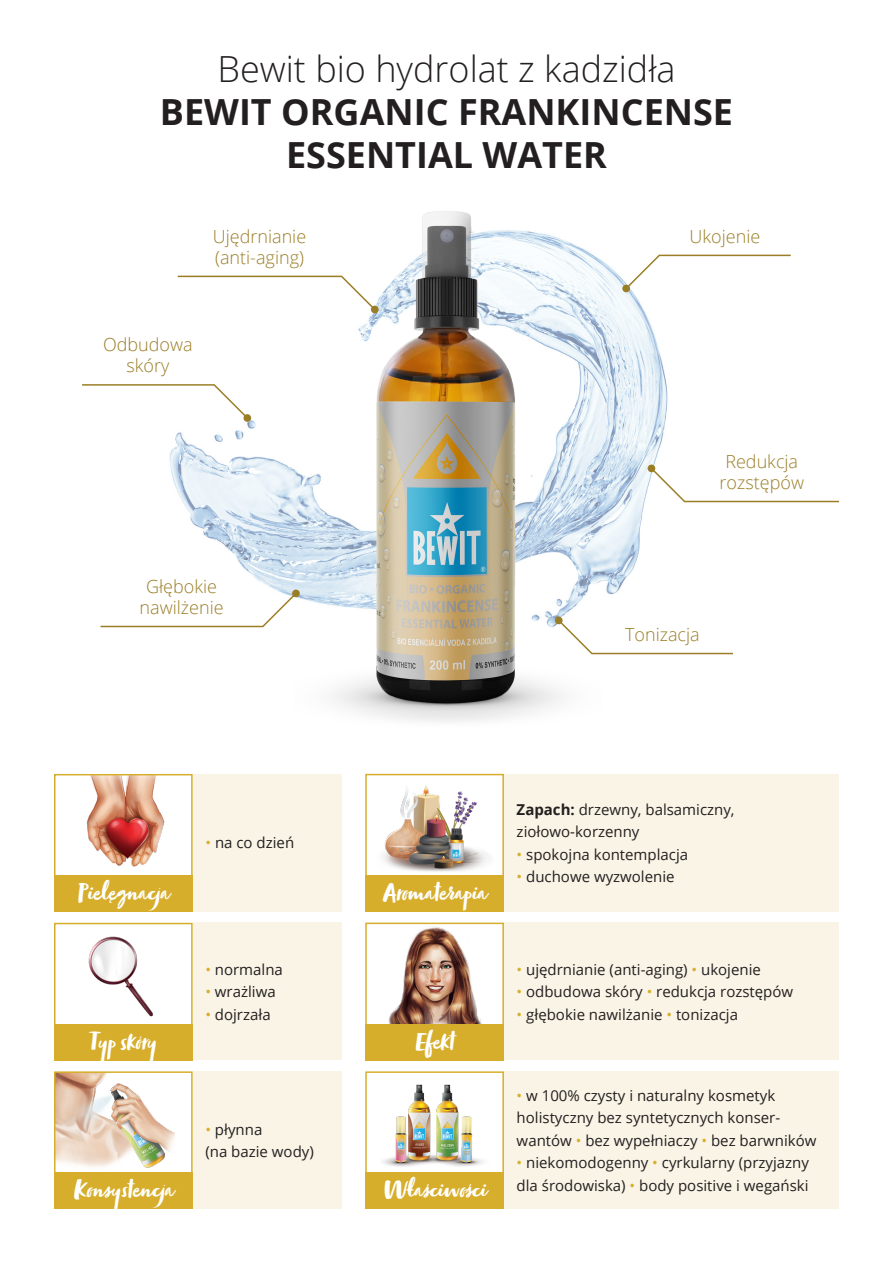
<style>
.page{position:relative;width:893px;height:1263px;background:#fff}
.page>*{position:absolute;margin:0;border:0;box-sizing:border-box;transform-origin:0 0}
.t1{font:700 36px "Open Sans";color:#231f20}
.t2{font:300 36px "Open Sans";color:#231f20}
.t3{font:27px "Zooja Pro";color:#fff}
.t4{font:300 18px "Open Sans";color:#9a7e26}
.t5{font:15px/22.5px "Open Sans";color:#231f20}
.s1{color:#d7ae2b}
.s2{font-weight:700}
</style>
<div class="page">
<img style="left:169px;top:261px;width:499px;height:334px">
<img style="left:293px;top:211px;width:309px;height:511px">
<svg style="left:82px;top:383px;width:167px;height:37px"></svg>
<div style="left:243px;top:414px;width:8px;height:8px;background:#9a7e26;border-radius:50%"></div>
<svg style="left:649px;top:466px;width:190px;height:37px"></svg>
<div style="left:648px;top:465px;width:7px;height:7px;background:#9a7e26;border-radius:50%"></div>
<div style="left:178px;top:229px;width:163px;height:51px;background:#fff"></div>
<svg style="left:176px;top:275px;width:201px;height:37px"></svg>
<div style="left:371px;top:306px;width:8px;height:7px;background:#9a7e26;border-radius:50%"></div>
<svg style="left:624px;top:254px;width:167px;height:37px"></svg>
<div style="left:622px;top:285px;width:8px;height:7px;background:#9a7e26;border-radius:50%"></div>
<svg style="left:557px;top:618px;width:176px;height:37px"></svg>
<div style="left:555px;top:617px;width:8px;height:7px;background:#9a7e26;border-radius:50%"></div>
<svg style="left:100px;top:591px;width:198px;height:37px"></svg>
<div style="left:292px;top:589px;width:8px;height:8px;background:#9a7e26;border-radius:50%"></div>
<div style="left:193px;top:923px;width:148px;height:137px;background:#f9f4e6"></div>
<div style="left:193px;top:1071px;width:148px;height:138px;background:#f9f4e6"></div>
<div style="left:193px;top:774px;width:148px;height:137px;background:#f9f4e6"></div>
<div style="left:504px;top:1071px;width:335px;height:138px;background:#f9f4e6"></div>
<div style="left:504px;top:774px;width:335px;height:137px;background:#f9f4e6"></div>
<div style="left:504px;top:923px;width:335px;height:137px;background:#f9f4e6"></div>
<img style="left:368px;top:1084px;width:133px;height:89px">
<div style="left:365px;top:1071px;width:139px;height:138px;border:2px solid #d7ae2b"></div>
<div style="left:365px;top:1173px;width:139px;height:36px;background:#d7ae2b"></div>
<img style="left:383px;top:786px;width:106px;height:86px">
<div style="left:365px;top:774px;width:139px;height:137px;border:2px solid #d7ae2b"></div>
<div style="left:365px;top:875px;width:139px;height:36px;background:#d7ae2b"></div>
<img style="left:88px;top:936px;width:65px;height:81px">
<div style="left:54px;top:923px;width:139px;height:137px;border:2px solid #d7ae2b"></div>
<div style="left:54px;top:1024px;width:139px;height:36px;background:#d7ae2b"></div>
<img style="left:57px;top:1074px;width:118px;height:99px">
<div style="left:54px;top:1071px;width:139px;height:138px;border:2px solid #d7ae2b"></div>
<div style="left:54px;top:1173px;width:139px;height:36px;background:#d7ae2b"></div>
<img style="left:86px;top:777px;width:79px;height:90px">
<div style="left:54px;top:774px;width:139px;height:137px;border:2px solid #d7ae2b"></div>
<div style="left:54px;top:875px;width:139px;height:36px;background:#d7ae2b"></div>
<img style="left:388px;top:927px;width:94px;height:97px">
<div style="left:365px;top:923px;width:139px;height:137px;border:2px solid #d7ae2b"></div>
<div style="left:365px;top:1024px;width:139px;height:36px;background:#d7ae2b"></div>
<p class="t2" style="left:217px;top:44px;width:460px">Bewit bio hydrolat z kadzidła</p>
<p class="t1" style="left:160px;top:86px;width:575px">BEWIT ORGANIC FRANKINCENSE</p>
<p class="t1" style="left:286px;top:129px;width:322px">ESSENTIAL WATER</p>
<p class="t4" style="left:213px;top:224px;width:95px">Ujędrnianie</p>
<p class="t4" style="left:215px;top:245px;width:90px">(anti-aging)</p>
<p class="t4" style="left:103px;top:333px;width:91px">Odbudowa</p>
<p class="t4" style="left:126px;top:354px;width:44px">skóry</p>
<p class="t4" style="left:146px;top:574px;width:72px">Głębokie</p>
<p class="t4" style="left:140px;top:595px;width:86px">nawilżenie</p>
<p class="t3" style="left:78px;top:876px;width:92px">Pielęgnacja</p>
<p class="t3" style="left:90px;top:1025px;width:68px">Typ skóry</p>
<p class="t3" style="left:73px;top:1174px;width:101px">Konsystencja</p>
<p class="t5" style="left:205px;top:831px;width:90px"><span class="s1">•</span> na co dzień</p>
<p class="t5" style="left:205px;top:957px;width:79px"><span class="s1">•</span> normalna</p>
<p class="t5" style="left:205px;top:980px;width:72px"><span class="s1">•</span> wrażliwa</p>
<p class="t5" style="left:205px;top:1002px;width:67px"><span class="s1">•</span> dojrzała</p>
<p class="t5" style="left:205px;top:1117px;width:58px"><span class="s1">•</span> płynna</p>
<p class="t5" style="left:205px;top:1140px;width:110px">(na bazie wody)</p>
<p class="t4" style="left:689px;top:224px;width:72px">Ukojenie</p>
<p class="t4" style="left:725px;top:449px;width:74px">Redukcja</p>
<p class="t4" style="left:720px;top:470px;width:86px">rozstępów</p>
<p class="t4" style="left:625px;top:622px;width:76px">Tonizacja</p>
<p class="t3" style="left:383px;top:876px;width:105px">Aromaterapia</p>
<p class="t3" style="left:415px;top:1025px;width:40px">Efekt</p>
<p class="t3" style="left:383px;top:1174px;width:103px">Właściwości</p>
<p class="t5" style="left:517px;top:798px;width:219px"><span class="s2">Zapach:</span> drzewny, balsamiczny,</p>
<p class="t5" style="left:517px;top:820px;width:124px">ziołowo-korzenny</p>
<p class="t5" style="left:517px;top:843px;width:173px"><span class="s1">•</span> spokojna kontemplacja</p>
<p class="t5" style="left:517px;top:865px;width:159px"><span class="s1">•</span> duchowe wyzwolenie</p>
<p class="t5" style="left:517px;top:957px;width:246px"><span class="s1">•</span> ujędrnianie (anti-aging) <span class="s1">•</span> ukojenie</p>
<p class="t5" style="left:517px;top:980px;width:278px"><span class="s1">•</span> odbudowa skóry <span class="s1">•</span> redukcja rozstępów</p>
<p class="t5" style="left:517px;top:1002px;width:223px"><span class="s1">•</span> głębokie nawilżanie <span class="s1">•</span> tonizacja</p>
<p class="t5" style="left:517px;top:1084px;width:301px"><span class="s1">•</span> w 100% czysty i naturalny kosmetyk holistyczny bez syntetycznych konser&shy;wantów <span class="s1">•</span> bez wypełniaczy <span class="s1">•</span> bez barwników</p>
<p class="t5" style="left:517px;top:1151px;width:294px"><span class="s1">•</span> niekomodogenny <span class="s1">•</span> cyrkularny (przyjazny dla środowiska) <span class="s1">•</span> body positive i wegański</p>
</div>
